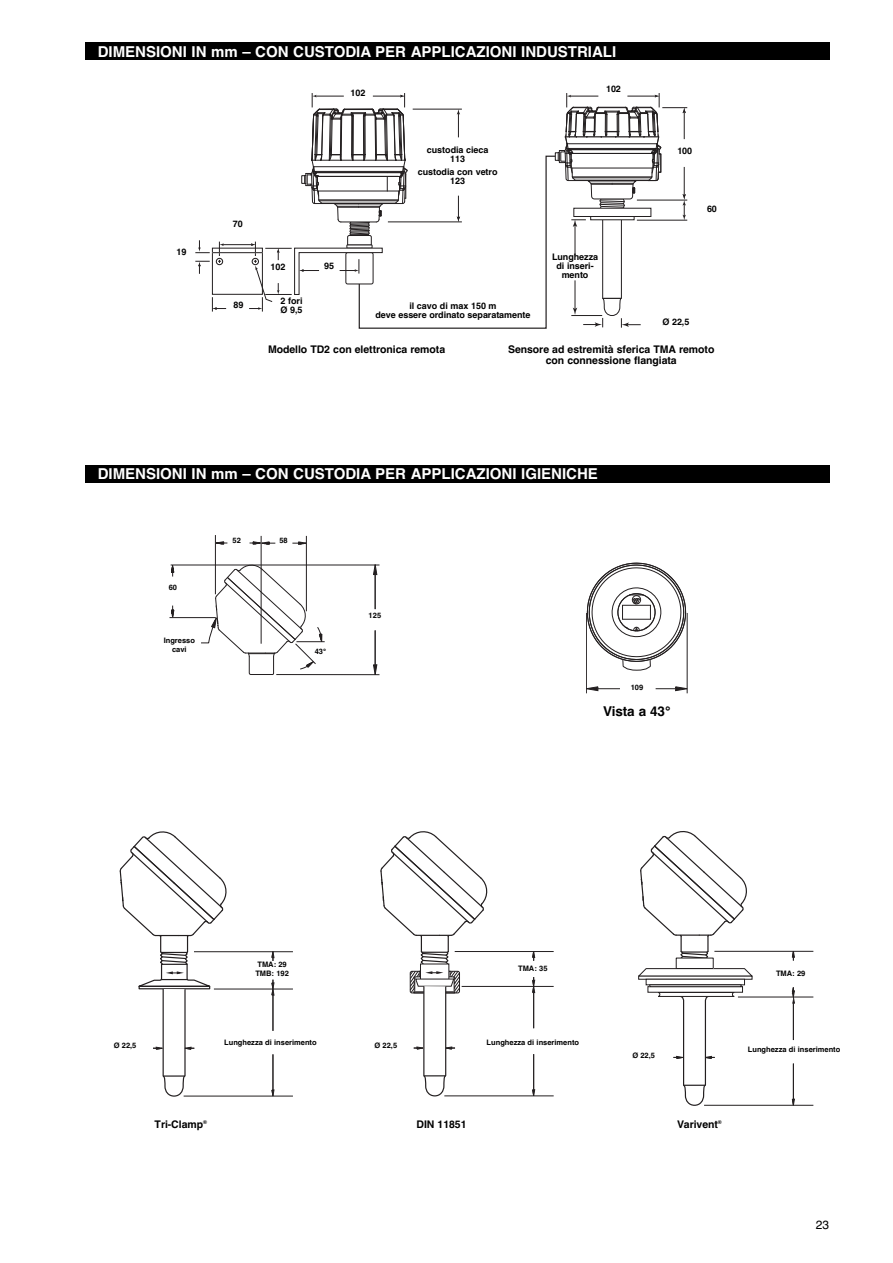
<style>
.page{position:relative;width:893px;height:1263px;background:#fff}
.page>*{position:absolute;margin:0;border:0;box-sizing:border-box;transform-origin:0 0}
.t1{font:700 15px "Helvetica";color:#fff}
.t2{font:700 13.5px "Helvetica";letter-spacing:-.005em;color:#000}
.t3{font:12px "Helvetica";color:#000}
.t4{font:700 10.5px/10.5px "Helvetica";letter-spacing:-.005em;color:#000;text-align:center}
.t5{font:700 9px/9px "Helvetica";letter-spacing:-.005em;color:#000;text-align:center}
.t6{font:700 7.5px/9px "Helvetica";color:#000;text-align:center}
</style>
<div class="page">
<hr style="left:687px;top:613px;width:1px;height:80px;background:#231f20">
<svg style="left:586px;top:562px;width:101px;height:131px"></svg>
<hr style="left:276px;top:674px;width:103px;height:1px;background:#231f20">
<hr style="left:375px;top:574px;width:1px;height:35px;background:#231f20">
<hr style="left:375px;top:630px;width:1px;height:35px;background:#231f20">
<svg style="left:372px;top:564px;width:6px;height:12px"></svg>
<svg style="left:372px;top:664px;width:6px;height:11px"></svg>
<hr style="left:261px;top:536px;width:1px;height:108px;background:#231f20">
<hr style="left:306px;top:536px;width:1px;height:75px;background:#231f20">
<svg style="left:214px;top:541px;width:13px;height:4px"></svg>
<hr style="left:215px;top:535px;width:1px;height:59px;background:#231f20">
<svg style="left:292px;top:541px;width:15px;height:4px"></svg>
<svg style="left:250px;top:541px;width:25px;height:4px"></svg>
<svg style="left:201px;top:563px;width:124px;height:112px"></svg>
<hr style="left:171px;top:565px;width:208px;height:1px;background:#231f20">
<hr style="left:169px;top:617px;width:47px;height:1px;background:#231f20">
<svg style="left:170px;top:605px;width:5px;height:14px"></svg>
<svg style="left:171px;top:564px;width:4px;height:13px"></svg>
<hr style="left:194px;top:951px;width:99px;height:1px;background:#231f20">
<hr style="left:184px;top:1096px;width:109px;height:1px;background:#231f20">
<hr style="left:214px;top:989px;width:79px;height:1px;background:#231f20">
<hr style="left:273px;top:995px;width:1px;height:36px;background:#231f20">
<hr style="left:273px;top:1054px;width:1px;height:36px;background:#231f20">
<svg style="left:271px;top:1089px;width:4px;height:8px"></svg>
<svg style="left:271px;top:951px;width:4px;height:10px"></svg>
<svg style="left:271px;top:980px;width:4px;height:16px"></svg>
<svg style="left:120px;top:831px;width:108px;height:266px"></svg>
<hr style="left:455px;top:951px;width:99px;height:1px;background:#231f20">
<hr style="left:444px;top:1095px;width:110px;height:1px;background:#231f20">
<hr style="left:462px;top:986px;width:92px;height:1px;background:#231f20">
<hr style="left:533px;top:992px;width:1px;height:36px;background:#231f20">
<hr style="left:533px;top:1054px;width:1px;height:36px;background:#231f20">
<svg style="left:532px;top:1089px;width:3px;height:7px"></svg>
<svg style="left:532px;top:952px;width:3px;height:9px"></svg>
<svg style="left:532px;top:977px;width:3px;height:16px"></svg>
<svg style="left:380px;top:831px;width:109px;height:265px"></svg>
<hr style="left:714px;top:951px;width:99px;height:1px;background:#231f20">
<hr style="left:704px;top:1105px;width:109px;height:1px;background:#231f20">
<hr style="left:738px;top:997px;width:75px;height:1px;background:#231f20">
<hr style="left:793px;top:1003px;width:1px;height:37px;background:#231f20">
<hr style="left:793px;top:1063px;width:1px;height:36px;background:#231f20">
<svg style="left:792px;top:1098px;width:3px;height:8px"></svg>
<svg style="left:792px;top:950px;width:3px;height:10px"></svg>
<svg style="left:792px;top:987px;width:3px;height:17px"></svg>
<svg style="left:638px;top:831px;width:115px;height:146px"></svg>
<svg style="left:657px;top:992px;width:78px;height:114px"></svg>
<div style="left:646px;top:979px;width:99px;height:6px;border:1px solid #231f20"></div>
<div style="left:649px;top:984px;width:92px;height:3px;border:1px solid #231f20"></div>
<div style="left:676px;top:958px;width:37px;height:10px;background:#fff"></div>
<div style="left:676px;top:958px;width:37px;height:11px;border:1px solid #231f20"></div>
<div style="left:85px;top:43px;width:744px;height:17px;background:#000"></div>
<div style="left:85px;top:465px;width:744px;height:17px;background:#000"></div>
<div style="left:212px;top:248px;width:51px;height:47px;border:1px solid #231f20"></div>
<div style="left:216px;top:258px;width:7px;height:7px;border:1px solid #231f20;border-radius:50%"></div>
<hr style="left:222px;top:244px;width:30px;height:1px;background:#231f20">
<svg style="left:218px;top:242px;width:6px;height:21px"></svg>
<svg style="left:212px;top:297px;width:14px;height:15px"></svg>
<svg style="left:195px;top:240px;width:15px;height:13px"></svg>
<svg style="left:195px;top:261px;width:15px;height:13px"></svg>
<svg style="left:249px;top:93px;width:438px;height:236px"></svg>
<hr style="left:212px;top:252px;width:50px;height:1px;background:#231f20">
<h1 class="t1" style="left:98px;top:43px;width:520px">DIMENSIONI IN mm – CON CUSTODIA PER APPLICAZIONI INDUSTRIALI</h1>
<p class="t5" style="left:176px;top:247px;width:11px">19</p>
<p class="t5" style="left:233px;top:219px;width:11px">70</p>
<p class="t5" style="left:234px;top:300px;width:11px">89</p>
<p class="t5" style="left:351px;top:88px;width:16px">102</p>
<p class="t5" style="left:271px;top:263px;width:16px">102</p>
<p class="t5" style="left:324px;top:261px;width:11px">95</p>
<p class="t5" style="left:427px;top:146px;width:63px">custodia cieca<br>113</p>
<p class="t5" style="left:418px;top:168px;width:81px">custodia con vetro<br>123</p>
<p class="t5" style="left:606px;top:84px;width:16px">102</p>
<p class="t5" style="left:552px;top:253px;width:48px">Lunghezza di inseri&shy;mento</p>
<p class="t5" style="left:677px;top:146px;width:16px">100</p>
<p class="t5" style="left:707px;top:205px;width:11px">60</p>
<p class="t5" style="left:281px;top:297px;width:24px;text-align:left">2 fori<br>Ø 9,5</p>
<p class="t5" style="left:375px;top:301px;width:157px">il cavo di max 150 m<br>deve essere ordinato separatamente</p>
<p class="t5" style="left:662px;top:317px;width:29px">Ø 22,5</p>
<p class="t4" style="left:508px;top:345px;width:208px">Sensore ad estremità sferica TMA remoto con connessione flangiata</p>
<p class="t4" style="left:268px;top:345px;width:179px">Modello TD2 con elettronica remota</p>
<h1 class="t1" style="left:98px;top:465px;width:502px">DIMENSIONI IN mm – CON CUSTODIA PER APPLICAZIONI IGIENICHE</h1>
<p class="t6" style="left:169px;top:583px;width:10px">60</p>
<p class="t6" style="left:164px;top:636px;width:33px">Ingresso cavi</p>
<p class="t6" style="left:233px;top:535px;width:10px">52</p>
<p class="t6" style="left:279px;top:535px;width:10px">58</p>
<p class="t6" style="left:315px;top:647px;width:13px">43°</p>
<p class="t6" style="left:369px;top:611px;width:14px">125</p>
<p class="t6" style="left:631px;top:683px;width:14px">109</p>
<h2 class="t2" style="left:603px;top:704px;width:69px">Vista a 43°</h2>
<p class="t6" style="left:255px;top:960px;width:35px;text-align:left">TMA: 29<br>TMB: 192</p>
<p class="t6" style="left:518px;top:964px;width:31px">TMA: 35</p>
<p class="t6" style="left:776px;top:969px;width:31px">TMA: 29</p>
<p class="t6" style="left:114px;top:1041px;width:24px">Ø 22,5</p>
<p class="t6" style="left:224px;top:1038px;width:94px">Lunghezza di inserimento</p>
<p class="t6" style="left:374px;top:1041px;width:24px">Ø 22,5</p>
<p class="t6" style="left:487px;top:1037px;width:94px">Lunghezza di inserimento</p>
<p class="t6" style="left:632px;top:1051px;width:24px">Ø 22,5</p>
<p class="t6" style="left:748px;top:1045px;width:94px">Lunghezza di inserimento</p>
<p class="t4" style="left:155px;top:1119px;width:54px">Tri-Clamp<sup>®</sup></p>
<p class="t4" style="left:416px;top:1119px;width:52px">DIN 11851</p>
<p class="t4" style="left:677px;top:1119px;width:46px">Varivent<sup>®</sup></p>
<h3 class="t3" style="left:816px;top:1218px;width:15px">23</h3>
</div>
